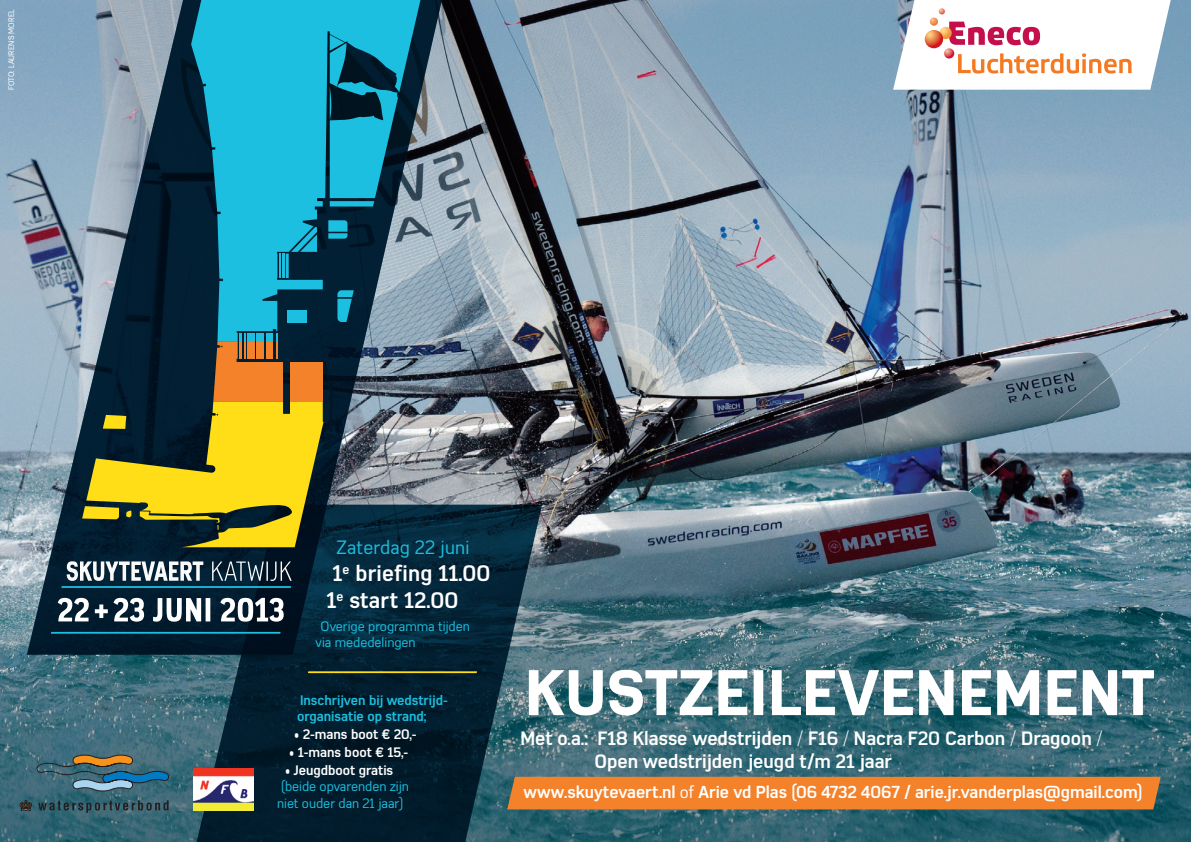
<style>
.page{position:relative;width:1191px;height:842px;background:#fff}
.page>*{position:absolute;margin:0;border:0;box-sizing:border-box;transform-origin:0 0}
.t1{font:700 22px/27px "Azbuka Std";letter-spacing:.01em;color:#fff}
.t2{font:700 19px/22.8px "Azbuka Std";color:#fff}
.t3{font:19px "Azbuka Std";letter-spacing:.01em;color:#1cbfdf}
.t4{font:700 17px "Azbuka Std";color:#fff}
.t5{font:13.5px/16px "Azbuka Std";color:#1cbfdf}
.t6{font:700 13.5px "Azbuka Std";color:#fff}
.t7{font:700 13.5px/16.2px "Azbuka Std";color:#1cbfdf}
.t8{font:8px "Azbuka Std";letter-spacing:.015em;color:#fff}
.s1{font-weight:300}
.s2{font-weight:400}
</style>
<div class="page">
<img style="left:0;top:0;width:1191px;height:842px">
<svg style="left:194px;top:505px;width:348px;height:337px;background:#0f2e3d"></svg>
<div style="left:507px;top:777px;width:653px;height:32px;background:#f4822b"></div>
<svg style="left:38px;top:800px;width:131px;height:13px;background:#34555f"></svg>
<svg style="left:20px;top:800px;width:12px;height:11px"></svg>
<svg style="left:37px;top:755px;width:132px;height:36px;background:#4f7179"></svg>
<svg style="left:893px;top:0;width:277px;height:90px"></svg>
<svg style="left:529px;top:670px;width:625px;height:45px"></svg>
<svg style="left:27px;top:0;width:416px;height:655px;background:#4d6476"></svg>
<svg style="left:82px;top:333px;width:241px;height:214px;background:#7e7228"></svg>
<svg style="left:191px;top:0;width:294px;height:341px;background:#378ba1"></svg>
<svg style="left:330px;top:35px;width:69px;height:172px;background:#117c95"></svg>
<svg style="left:51px;top:632px;width:230px;height:2px"></svg>
<svg style="left:61px;top:561px;width:231px;height:27px"></svg>
<svg style="left:58px;top:598px;width:226px;height:24px"></svg>
<img style="left:193px;top:769px;width:60px;height:42px">
<svg style="left:308px;top:671px;width:169px;height:2px"></svg>
<p class="t8" style="left:7px;top:90px;width:82px;rotate:-90deg">foto: LAURENS MOREL</p>
<p class="t3" style="left:337px;top:536px;width:134px">Zaterdag 22 juni</p>
<p class="t1" style="left:327px;top:560px;width:165px">1<sup>e</sup> briefing 11.00<br>1<sup>e</sup> start 12.00</p>
<p class="t5" style="left:316px;top:618px;width:156px;text-indent:5px">Overige programma tijden via mededelingen</p>
<p class="t7" style="left:297px;top:692px;width:152px">Inschrijven bij wedstrijd&shy;organisatie op strand;</p>
<p class="t6" style="left:294px;top:726px;width:124px">• 2-mans boot € 20,-</p>
<p class="t6" style="left:289px;top:744px;width:121px">• 1-mans boot € 15,-</p>
<p class="t6" style="left:285px;top:762px;width:110px">• Jeugdboot gratis</p>
<p class="t5" style="left:277px;top:779px;width:133px">(beide opvarenden zijn niet ouder dan 21 jaar)</p>
<p class="t2" style="left:594px;top:727px;width:510px;text-indent:-74px">Met o.a.: F18 Klasse wedstrijden <span class="s1">/</span> F16 <span class="s1">/</span> Nacra F20 Carbon <span class="s1">/</span> Dragoon <span class="s1">/<br></span>Open wedstrijden jeugd t/m 21 jaar</p>
<p class="t4" style="left:523px;top:782px;width:620px">www.skuytevaert.nl <span class="s2">of</span> Arie vd Plas (06 4732 4067 / arie.jr.vanderplas@gmail.com)</p>
</div>
